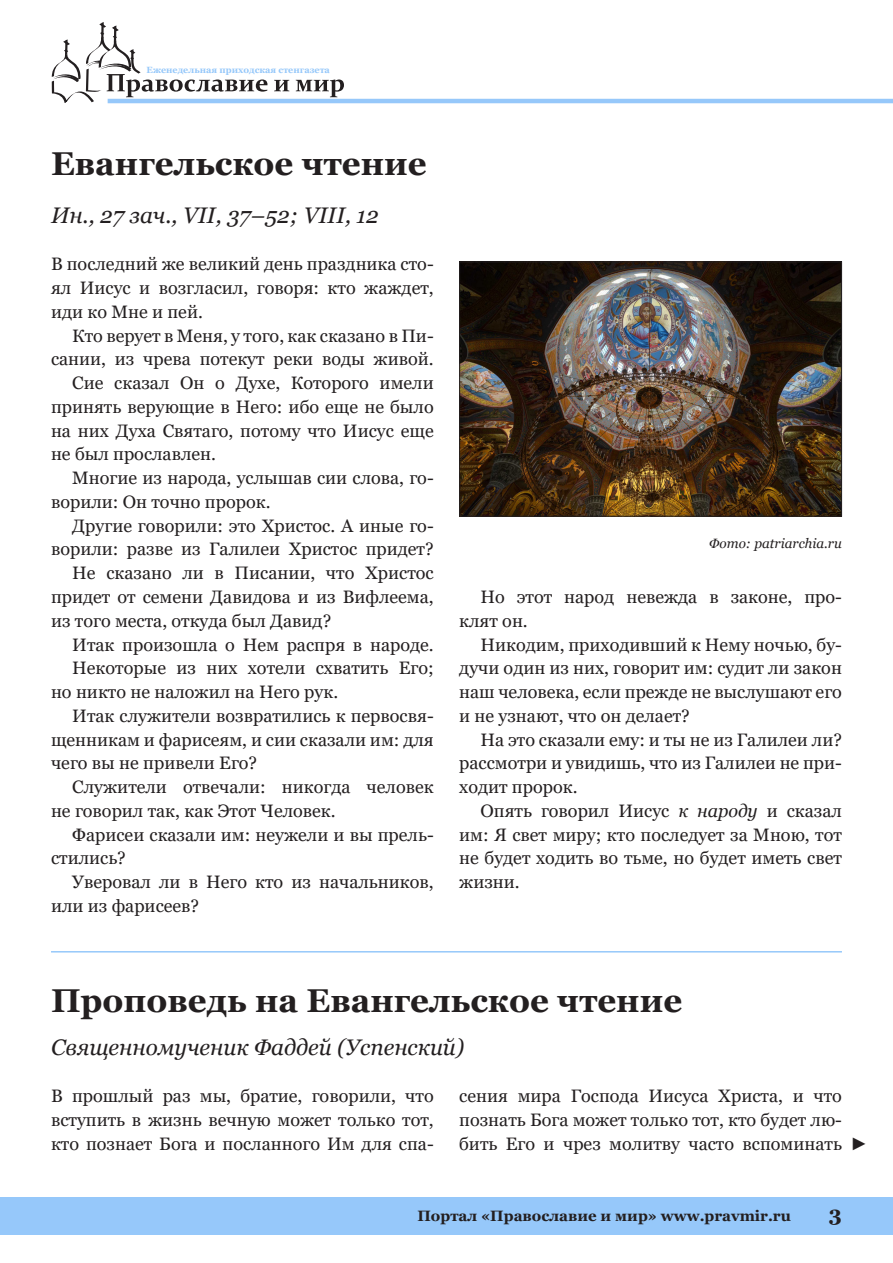
<style>
.page{position:relative;width:893px;height:1263px;background:#fff}
.page>*{position:absolute;margin:0;border:0;box-sizing:border-box;transform-origin:0 0}
.Zagolovok{font:700 33px "Georgia";color:#231f20}
.Author{font:italic 22.5px "Georgia";color:#231f20}
.t1{font:700 21px "Georgia";color:#231f20}
.Text{font:18px/23.7px "Georgia";color:#231f20;text-align:justify}
.Text_first{font:18px/23.7px "Georgia";color:#231f20;text-align:justify}
.Text-2{font:18px "Arial";color:#231f20}
.t2{font:700 15px "Georgia";color:#231f20}
.Podpis_pod_photo{font:italic 13.5px "Georgia";color:#231f20}
.t3{font:700 9px "Georgia";color:#96c8fa}
.s1{font-style:italic}
</style>
<div class="page">
<svg style="left:52px;top:22px;width:215px;height:81px"></svg>
<svg style="left:274px;top:80px;width:15px;height:11px"></svg>
<svg style="left:296px;top:79px;width:48px;height:18px"></svg>
<hr style="left:108px;top:99px;width:785px;height:4px;background:#96c8fa">
<div style="left:0;top:1197px;width:893px;height:37px;background:#96c8fa"></div>
<hr style="left:51px;top:951px;width:791px;height:1px;background:#96c8fa">
<img style="left:461px;top:263px;width:379px;height:252px">
<div style="left:459px;top:261px;width:383px;height:256px;border:1px solid #231f20"></div>
<p class="t3" style="left:147px;top:64px;width:185px">Еженедельная приходская стенгазета</p>
<p class="Zagolovok" style="left:51px;top:142px;width:377px">Евангельское чтение</p>
<p class="Author" style="left:51px;top:201px;width:329px">Ин., 27 зач., VII, 37–52; VIII, 12</p>
<p class="Text_first" style="left:51px;top:252px;width:384px">В последний же великий день праздника сто&shy;ял Иисус и возгласил, говоря: кто жаждет, иди ко Мне и пей.</p>
<p class="Text" style="left:51px;top:324px;width:384px;text-align:right">Кто верует в Меня, у того, как сказано в Пи&shy;сании, из чрева потекут реки воды живой.</p>
<p class="Text" style="left:51px;top:371px;width:384px;text-indent:21px">Сие сказал Он о Духе, Которого имели принять верующие в Него: ибо еще не было на них Духа Святаго, потому что Иисус еще не был прославлен.</p>
<p class="Text" style="left:51px;top:466px;width:384px;text-indent:21px">Многие из народа, услышав сии слова, го&shy;ворили: Он точно пророк.</p>
<p class="Text" style="left:51px;top:514px;width:384px;text-align:right">Другие говорили: это Христос. А иные го&shy;ворили: разве из Галилеи Христос придет?</p>
<p class="Text" style="left:51px;top:561px;width:384px;text-indent:21px">Не сказано ли в Писании, что Христос придет от семени Давидова и из Вифлеема, из того места, откуда был Давид?</p>
<p class="Text" style="left:72px;top:633px;width:363px">Итак произошла о Нем распря в народе.</p>
<p class="Text" style="left:51px;top:657px;width:384px;text-indent:21px">Некоторые из них хотели схватить Его; но никто не наложил на Него рук.</p>
<p class="Text" style="left:51px;top:704px;width:384px;text-indent:21px">Итак служители возвратились к первосвя&shy;щенникам и фарисеям, и сии сказали им: для чего вы не привели Его?</p>
<p class="Text" style="left:51px;top:775px;width:384px;text-indent:21px">Служители отвечали: никогда человек не говорил так, как Этот Человек.</p>
<p class="Text" style="left:51px;top:823px;width:384px;text-indent:21px">Фарисеи сказали им: неужели и вы прель&shy;стились?</p>
<p class="Text" style="left:51px;top:870px;width:384px;text-indent:21px">Уверовал ли в Него кто из начальников, или из фарисеев?</p>
<p class="Podpis_pod_photo" style="left:709px;top:535px;width:134px">Фото: patriarchia.ru</p>
<p class="Text" style="left:459px;top:585px;width:384px;text-indent:21px">Но этот народ невежда в законе, про&shy;клят он.</p>
<p class="Text" style="left:459px;top:633px;width:384px;text-indent:21px">Никодим, приходивший к Нему ночью, бу&shy;дучи один из них, говорит им: судит ли закон наш человека, если прежде не выслушают его и не узнают, что он делает?</p>
<p class="Text" style="left:459px;top:728px;width:384px;text-indent:21px">На это сказали ему: и ты не из Галилеи ли? рассмотри и увидишь, что из Галилеи не при&shy;ходит пророк.</p>
<p class="Text" style="left:459px;top:799px;width:384px;text-indent:21px">Опять говорил Иисус <span class="s1">к народу</span> и сказал им: Я свет миру; кто последует за Мною, тот не будет ходить во тьме, но будет иметь свет жизни.</p>
<p class="Zagolovok" style="left:51px;top:979px;width:633px">Проповедь на Евангельское чтение</p>
<p class="Author" style="left:51px;top:1033px;width:415px">Священномученик Фаддей (Успенский)</p>
<p class="Text_first" style="left:51px;top:1084px;width:384px">В прошлый раз мы, братие, говорили, что вступить в жизнь вечную может только тот, кто познает Бога и посланного Им для спа-</p>
<p class="Text_first" style="left:459px;top:1084px;width:384px">сения мира Господа Иисуса Христа, и что познать Бога может только тот, кто будет лю&shy;бить Его и чрез молитву часто вспоминать</p>
<p class="Text-2" style="left:850px;top:1131px;width:19px">►</p>
<p class="t2" style="left:417px;top:1206px;width:375px">Портал «Православие и мир» www.pravmir.ru</p>
<p class="t1" style="left:829px;top:1200px;width:15px">3</p>
</div>
